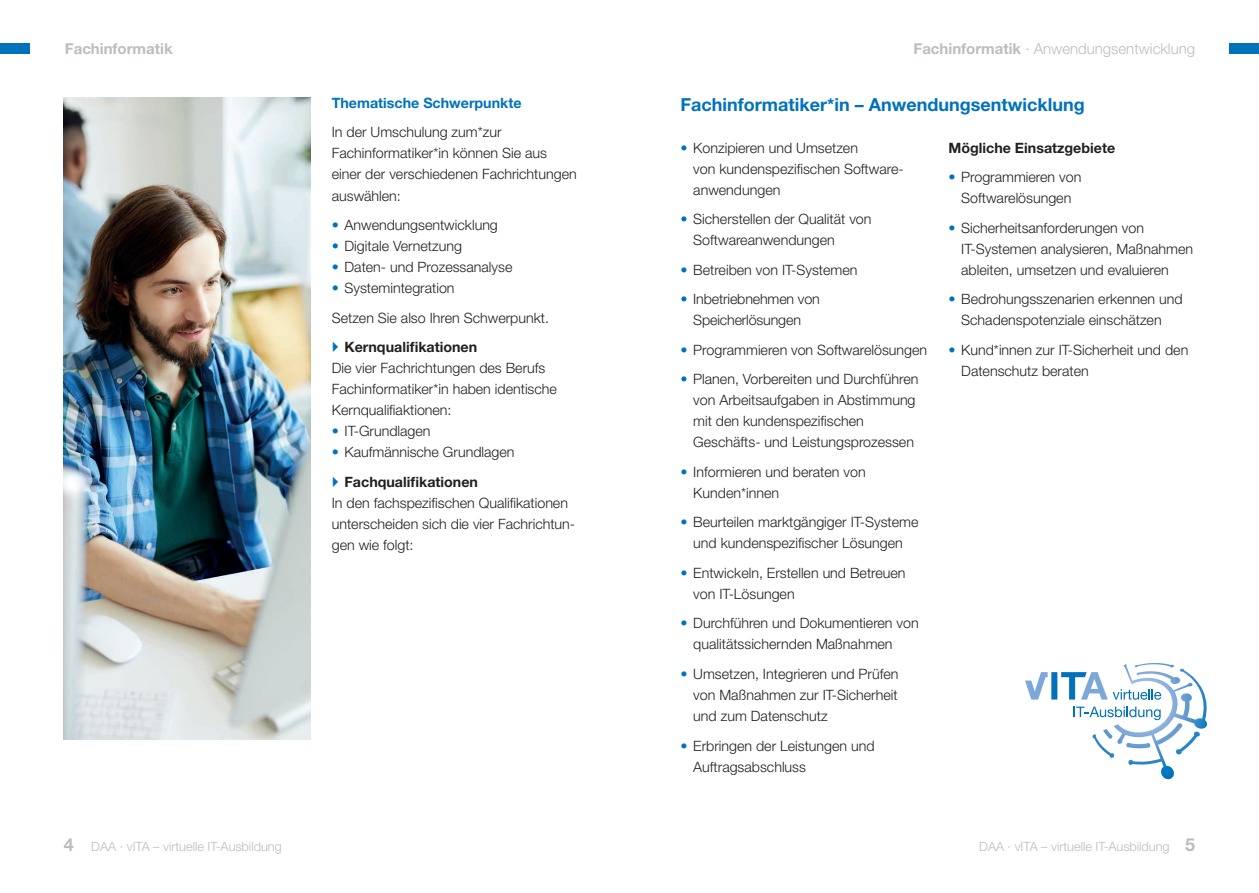
<style>
.page{position:relative;width:1259px;height:893px;background:#fff}
.page>*{position:absolute;margin:0;border:0;box-sizing:border-box;transform-origin:0 0}
.t1{font:700 18px "Helvetica Neue LT Pro";color:#0072bc}
.t2{font:300 15px "Helvetica Neue LT Std";color:#bcbdc0}
.t3{font:700 15px "Helvetica Neue LT Pro";color:#bcbdc0}
.t4{font:300 14.25px/21px "Helvetica Neue LT Std";color:#231f20}
.t5{font:700 14.25px "Helvetica Neue LT Pro";color:#231f20}
.t6{font:700 14.25px "Helvetica Neue LT Pro";color:#0072bc}
.t7{font:300 12.75px "Helvetica Neue LT Std";color:#bcbdc0}
.s1{font-family:"Helvetica Neue LT Pro";font-weight:700;color:#0072bc}
.s2{font-family:"Helvetica Neue LT Pro";font-weight:700}
.s3{font-family:"Helvetica Neue LT Pro";font-weight:700;font-size:18px}
</style>
<div class="page">
<div style="left:0;top:43px;width:30px;height:11px;background:#0072bc"></div>
<div style="left:1229px;top:43px;width:30px;height:11px;background:#0072bc"></div>
<svg style="left:1025px;top:663px;width:182px;height:117px"></svg>
<img style="left:64px;top:98px;width:246px;height:642px">
<p class="t3" style="left:65px;top:39px;width:109px">Fachinformatik</p>
<p class="t6" style="left:332px;top:94px;width:191px">Thematische Schwerpunkte</p>
<p class="t4" style="left:332px;top:122px;width:246px">In der Umschulung zum*zur<br>Fachinformatiker*in können Sie aus einer der verschiedenen Fachrichtungen auswählen:</p>
<p class="t4" style="left:332px;top:214px;width:168px"><span class="s1">•</span> Anwendungsentwicklung</p>
<p class="t4" style="left:332px;top:235px;width:132px"><span class="s1">•</span> Digitale Vernetzung</p>
<p class="t4" style="left:332px;top:256px;width:182px"><span class="s1">•</span> Daten- und Prozessanalyse</p>
<p class="t4" style="left:332px;top:273px;width:219px;line-height:29.5px"><span class="s1">•</span> Systemintegration<br>Setzen Sie also Ihren Schwerpunkt.</p>
<p class="t5" style="left:344px;top:338px;width:134px">Kernqualifikationen</p>
<p class="t4" style="left:332px;top:357px;width:227px">Die vier Fachrichtungen des Berufs<br>Fachinformatiker*in haben identische<br>Kernqualifiaktionen:</p>
<p class="t4" style="left:332px;top:420px;width:100px"><span class="s1">•</span> IT-Grundlagen</p>
<p class="t4" style="left:332px;top:441px;width:184px"><span class="s1">•</span> Kaufmännische Grundlagen</p>
<p class="t5" style="left:344px;top:473px;width:135px">Fachqualifikationen</p>
<p class="t4" style="left:332px;top:492px;width:245px">In den fachspezifischen Qualifikationen unterscheiden sich die vier Fachrichtun&shy;gen wie folgt:</p>
<p class="t2" style="left:913px;top:39px;width:283px"><span class="s2">Fachinformatik</span> · Anwendungsentwicklung</p>
<p class="t1" style="left:680px;top:93px;width:406px">Fachinformatiker*in – Anwendungsentwicklung</p>
<p class="t4" style="left:693px;top:137px;width:210px;text-indent:-13px"><span class="s1">•</span> Konzipieren und Umsetzen<br>von kundenspezifischen Software&shy;anwendungen</p>
<p class="t4" style="left:693px;top:209px;width:180px;text-indent:-13px"><span class="s1">•</span> Sicherstellen der Qualität von<br>Softwareanwendungen</p>
<p class="t4" style="left:680px;top:259px;width:178px"><span class="s1">•</span> Betreiben von IT-Systemen</p>
<p class="t4" style="left:680px;top:289px;width:141px;text-align:center"><span class="s1">•</span> Inbetriebnehmen von<br>Speicherlösungen</p>
<p class="t4" style="left:680px;top:339px;width:248px"><span class="s1">•</span> Programmieren von Softwarelösungen</p>
<p class="t4" style="left:693px;top:369px;width:227px;text-indent:-13px"><span class="s1">•</span> Planen, Vorbereiten und Durchführen von Arbeitsaufgaben in Abstimmung mit den kundenspezifischen Geschäfts- und Leistungsprozessen</p>
<p class="t4" style="left:693px;top:461px;width:174px;text-indent:-13px"><span class="s1">•</span> Informieren und beraten von<br>Kunden*innen</p>
<p class="t4" style="left:680px;top:512px;width:239px;text-align:center"><span class="s1">•</span> Beurteilen marktgängiger IT-Systeme und kundenspezifischer Lösungen</p>
<p class="t4" style="left:693px;top:562px;width:214px;text-indent:-13px"><span class="s1">•</span> Entwickeln, Erstellen und Betreuen von IT-Lösungen</p>
<p class="t4" style="left:693px;top:613px;width:227px;text-indent:-13px"><span class="s1">•</span> Durchführen und Dokumentieren von qualitätssichernden Maßnahmen</p>
<p class="t4" style="left:693px;top:663px;width:207px;text-align:justify;text-indent:-13px"><span class="s1">•</span> Umsetzen, Integrieren und Prüfen von Maßnahmen zur IT-Sicherheit und zum Datenschutz</p>
<p class="t4" style="left:693px;top:735px;width:183px;text-indent:-13px"><span class="s1">•</span> Erbringen der Leistungen und<br>Auftragsabschluss</p>
<p class="t5" style="left:948px;top:139px;width:168px">Mögliche Einsatzgebiete</p>
<p class="t4" style="left:948px;top:167px;width:134px;text-align:center"><span class="s1">•</span> Programmieren von<br>Softwarelösungen</p>
<p class="t4" style="left:961px;top:217px;width:233px;text-indent:-13px"><span class="s1">•</span> Sicherheitsanforderungen von<br>IT-Systemen analysieren, Maßnahmen ableiten, umsetzen und evaluieren</p>
<p class="t4" style="left:948px;top:289px;width:235px;text-align:center"><span class="s1">•</span> Bedrohungsszenarien erkennen und<br>Schadenspotenziale einschätzen</p>
<p class="t4" style="left:961px;top:339px;width:228px;text-indent:-13px"><span class="s1">•</span> Kund*innen zur IT-Sicherheit und den<br>Datenschutz beraten</p>
<p class="t7" style="left:64px;top:839px;width:219px"><span class="s3">4</span> DAA · vITA – virtuelle IT-Ausbildung</p>
<p class="t7" style="left:979px;top:839px;width:217px">DAA · vITA – virtuelle IT-Ausbildung <span class="s3">5</span></p>
</div>
